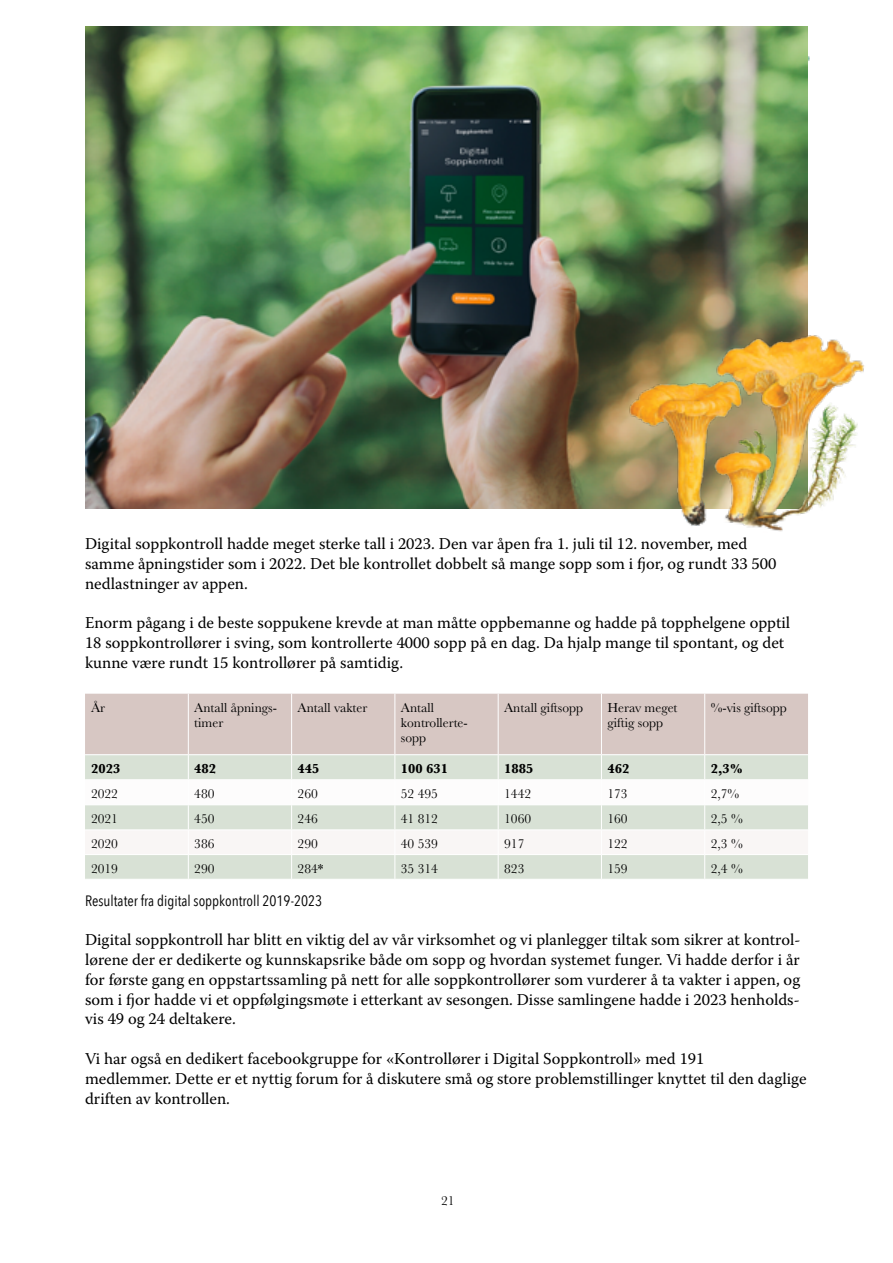
<style>
.page{position:relative;width:893px;height:1263px;background:#fff}
.page>*{position:absolute;margin:0;border:0;box-sizing:border-box;transform-origin:0 0}
.Brødtekst{font:16.5px/19.8px "Warnock Pro";color:#000}
.Brødtekst-2{font:15px "Avenir Next Condensed";color:#000}
.Tabell_brød{font:13.5px/15px "Baskerville";color:#000}
.Tabell_brød-2{font:700 13.5px "Baskerville";color:#000}
</style>
<div class="page">
<svg style="left:85px;top:694px;width:723px;height:185px"></svg>
<img style="left:85px;top:27px;width:723px;height:482px">
<img style="left:628px;top:331px;width:236px;height:201px">
<p class="Brødtekst" style="left:85px;top:533px;width:693px">Digital soppkontroll hadde meget sterke tall i 2023. Den var åpen fra 1. juli til 12. november, med samme åpningstider som i 2022. Det ble kontrollet dobbelt så mange sopp som i fjor, og rundt 33 500 nedlastninger av appen.</p>
<p class="Brødtekst" style="left:85px;top:613px;width:707px">Enorm pågang i de beste soppukene krevde at man måtte oppbemanne og hadde på topphelgene opptil<br>18 soppkontrollører i sving, som kontrollerte 4000 sopp på en dag. Da hjalp mange til spontant, og det kunne være rundt 15 kontrollører på samtidig.</p>
<p class="Tabell_brød" style="left:91px;top:700px;width:16px">År</p>
<p class="Tabell_brød" style="left:194px;top:700px;width:84px">Antall åpnings&shy;timer</p>
<p class="Tabell_brød" style="left:298px;top:700px;width:71px">Antall vakter</p>
<p class="Tabell_brød" style="left:401px;top:700px;width:68px">Antall kontrollerte&shy;sopp</p>
<p class="Tabell_brød" style="left:504px;top:700px;width:81px">Antall giftsopp</p>
<p class="Tabell_brød" style="left:607px;top:700px;width:72px">Herav meget giftig sopp</p>
<p class="Tabell_brød" style="left:711px;top:700px;width:78px">%-vis giftsopp</p>
<p class="Tabell_brød-2" style="left:91px;top:759px;width:31px">2023</p>
<p class="Tabell_brød-2" style="left:194px;top:759px;width:23px">482</p>
<p class="Tabell_brød-2" style="left:298px;top:759px;width:23px">445</p>
<p class="Tabell_brød-2" style="left:401px;top:759px;width:49px">100 631</p>
<p class="Tabell_brød-2" style="left:504px;top:759px;width:31px">1885</p>
<p class="Tabell_brød-2" style="left:607px;top:759px;width:23px">462</p>
<p class="Tabell_brød-2" style="left:711px;top:759px;width:34px">2,3%</p>
<p class="Tabell_brød" style="left:91px;top:786px;width:28px">2022</p>
<p class="Tabell_brød" style="left:194px;top:786px;width:22px">480</p>
<p class="Tabell_brød" style="left:298px;top:786px;width:22px">260</p>
<p class="Tabell_brød" style="left:401px;top:786px;width:39px">52 495</p>
<p class="Tabell_brød" style="left:504px;top:786px;width:28px">1442</p>
<p class="Tabell_brød" style="left:607px;top:786px;width:22px">173</p>
<p class="Tabell_brød" style="left:711px;top:786px;width:30px">2,7%</p>
<p class="Tabell_brød" style="left:91px;top:811px;width:28px">2021</p>
<p class="Tabell_brød" style="left:194px;top:811px;width:22px">450</p>
<p class="Tabell_brød" style="left:298px;top:811px;width:22px">246</p>
<p class="Tabell_brød" style="left:401px;top:811px;width:39px">41 812</p>
<p class="Tabell_brød" style="left:504px;top:811px;width:28px">1060</p>
<p class="Tabell_brød" style="left:607px;top:811px;width:22px">160</p>
<p class="Tabell_brød" style="left:711px;top:811px;width:34px">2,5 %</p>
<p class="Tabell_brød" style="left:91px;top:836px;width:28px">2020</p>
<p class="Tabell_brød" style="left:194px;top:836px;width:22px">386</p>
<p class="Tabell_brød" style="left:298px;top:836px;width:22px">290</p>
<p class="Tabell_brød" style="left:401px;top:836px;width:39px">40 539</p>
<p class="Tabell_brød" style="left:504px;top:836px;width:22px">917</p>
<p class="Tabell_brød" style="left:607px;top:836px;width:22px">122</p>
<p class="Tabell_brød" style="left:711px;top:836px;width:34px">2,3 %</p>
<p class="Tabell_brød" style="left:91px;top:861px;width:28px">2019</p>
<p class="Tabell_brød" style="left:194px;top:861px;width:22px">290</p>
<p class="Tabell_brød" style="left:298px;top:861px;width:27px">284*</p>
<p class="Tabell_brød" style="left:401px;top:861px;width:39px">35 314</p>
<p class="Tabell_brød" style="left:504px;top:861px;width:22px">823</p>
<p class="Tabell_brød" style="left:607px;top:861px;width:22px">159</p>
<p class="Tabell_brød" style="left:711px;top:861px;width:34px">2,4 %</p>
<p class="Brødtekst-2" style="left:85px;top:887px;width:239px">Resultater fra digital soppkontroll 2019-2023</p>
<p class="Brødtekst" style="left:85px;top:929px;width:717px;text-align:justify">Digital soppkontroll har blitt en viktig del av vår virksomhet og vi planlegger tiltak som sikrer at kontrol&shy;lørene der er dedikerte og kunnskapsrike både om sopp og hvordan systemet funger. Vi hadde derfor i år for første gang en oppstartssamling på nett for alle soppkontrollører som vurderer å ta vakter i appen, og som i fjor hadde vi et oppfølgingsmøte i etterkant av sesongen. Disse samlingene hadde i 2023 henholds&shy;vis 49 og 24 deltakere.</p>
<p class="Brødtekst" style="left:85px;top:1048px;width:621px">Vi har også en dedikert facebookgruppe for «Kontrollører i Digital Soppkontroll» med 191</p>
<p class="Brødtekst" style="left:85px;top:1068px;width:723px">medlemmer. Dette er et nyttig forum for å diskutere små og store problemstillinger knyttet til den daglige driften av kontrollen.</p>
<p class="Tabell_brød" style="left:441px;top:1193px;width:15px">21</p>
</div>
